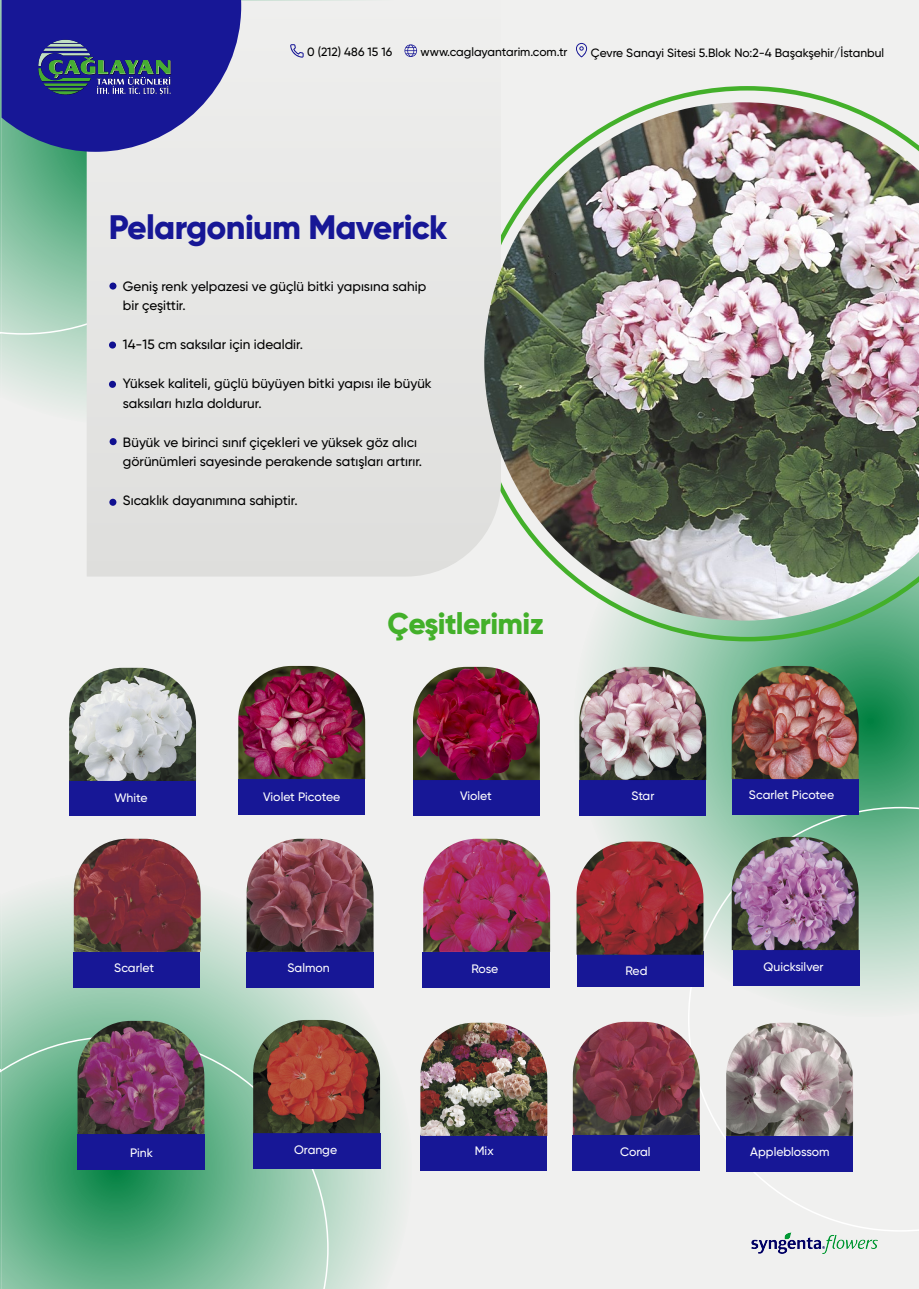
<style>
.page{position:relative;width:919px;height:1289px;background:#fff}
.page>*{position:absolute;margin:0;border:0;box-sizing:border-box;transform-origin:0 0}
.t1{font:800 33.9px "Gilroy";letter-spacing:-.02em;color:#171796}
.t2{font:800 30px "Gilroy";letter-spacing:-.02em;color:#43b02a}
.t3{font:500 13.5px/19.5px "Gilroy";color:#000}
.t4{font:500 12.3px "Gilroy";color:#fff}
.t5{font:500 12px "Gilroy";color:#000}
</style>
<div class="page">
<div style="left:1px;top:0;width:917px;height:1288px;background:#f0f0ef"></div>
<svg style="left:577px;top:641px;width:341px;height:346px;background:#70b593"></svg>
<svg style="left:1px;top:334px;width:86px;height:78px"></svg>
<svg style="left:1px;top:887px;width:398px;height:401px"></svg>
<svg style="left:599px;top:86px;width:319px;height:555px"></svg>
<svg style="left:0;top:1036px;width:328px;height:252px;background:#69b48e"></svg>
<svg style="left:0;top:0;width:87px;height:334px;background:#83c1a0"></svg>
<svg style="left:688px;top:806px;width:230px;height:425px"></svg>
<div style="left:87px;top:0;width:397px;height:576px;background:#e5e5e4"></div>
<div style="left:69px;top:780px;width:127px;height:35px;background:#171796"></div>
<div style="left:238px;top:779px;width:127px;height:35px;background:#171796"></div>
<div style="left:413px;top:779px;width:126px;height:36px;background:#171796"></div>
<div style="left:579px;top:780px;width:127px;height:35px;background:#171796"></div>
<div style="left:422px;top:952px;width:127px;height:35px;background:#171796"></div>
<div style="left:247px;top:952px;width:127px;height:35px;background:#171796"></div>
<div style="left:73px;top:951px;width:127px;height:36px;background:#171796"></div>
<div style="left:732px;top:779px;width:126px;height:35px;background:#171796"></div>
<div style="left:420px;top:1135px;width:127px;height:35px;background:#171796"></div>
<div style="left:253px;top:1133px;width:127px;height:35px;background:#171796"></div>
<div style="left:77px;top:1133px;width:127px;height:36px;background:#171796"></div>
<div style="left:732px;top:950px;width:127px;height:35px;background:#171796"></div>
<div style="left:576px;top:950px;width:127px;height:36px;background:#171796"></div>
<div style="left:726px;top:1136px;width:127px;height:35px;background:#171796"></div>
<div style="left:572px;top:1135px;width:128px;height:35px;background:#171796"></div>
<div style="left:109px;top:282px;width:7px;height:7px;background:#101090;border-radius:50%"></div>
<div style="left:109px;top:381px;width:7px;height:7px;background:#101090;border-radius:50%"></div>
<div style="left:110px;top:438px;width:7px;height:7px;background:#101090;border-radius:50%"></div>
<div style="left:109px;top:498px;width:7px;height:8px;background:#101090;border-radius:50%"></div>
<svg style="left:2px;top:0;width:239px;height:152px"></svg>
<img style="left:25px;top:14px;width:162px;height:115px">
<img style="left:751px;top:1232px;width:126px;height:21px">
<svg style="left:576px;top:43px;width:11px;height:14px"></svg>
<svg style="left:404px;top:44px;width:13px;height:13px"></svg>
<svg style="left:290px;top:44px;width:13px;height:14px"></svg>
<div style="left:109px;top:341px;width:7px;height:7px;background:#101090;border-radius:50%"></div>
<img style="left:484px;top:102px;width:434px;height:518px">
<img style="left:69px;top:667px;width:127px;height:114px">
<img style="left:253px;top:1019px;width:127px;height:114px">
<img style="left:726px;top:1022px;width:127px;height:113px">
<img style="left:572px;top:1021px;width:127px;height:113px">
<img style="left:420px;top:1022px;width:127px;height:113px">
<img style="left:77px;top:1020px;width:127px;height:113px">
<img style="left:731px;top:836px;width:127px;height:114px">
<img style="left:576px;top:841px;width:127px;height:113px">
<img style="left:423px;top:838px;width:127px;height:113px">
<img style="left:247px;top:838px;width:126px;height:113px">
<img style="left:74px;top:838px;width:127px;height:113px">
<img style="left:731px;top:666px;width:127px;height:113px">
<img style="left:579px;top:667px;width:127px;height:113px">
<img style="left:413px;top:667px;width:127px;height:113px">
<img style="left:238px;top:666px;width:127px;height:113px">
<p class="t5" style="left:307px;top:45px;width:87px">0 (212) 486 15 16</p>
<p class="t5" style="left:420px;top:45px;width:148px">www.caglayantarim.com.tr</p>
<p class="t5" style="left:591px;top:45px;width:295px">Çevre Sanayi Sitesi 5.Blok No:2-4 Başakşehir/İstanbul</p>
<h1 class="t1" style="left:109px;top:206px;width:340px">Pelargonium Maverick</h1>
<p class="t3" style="left:123px;top:276px;width:305px">Geniş renk yelpazesi ve güçlü bitki yapısına sahip bir çeşittir.</p>
<p class="t3" style="left:123px;top:335px;width:182px">14-15 cm saksılar için idealdir.</p>
<p class="t3" style="left:123px;top:374px;width:310px">Yüksek kaliteli, güçlü büyüyen bitki yapısı ile büyük saksıları hızla doldurur.</p>
<p class="t3" style="left:123px;top:432px;width:301px">Büyük ve birinci sınıf çiçekleri ve yüksek göz alıcı görünümleri sayesinde perakende satışları artırır.</p>
<p class="t3" style="left:123px;top:491px;width:176px">Sıcaklık dayanımına sahiptir.</p>
<h2 class="t2" style="left:387px;top:604px;width:158px">Çeşitlerimiz</h2>
<p class="t4" style="left:114px;top:790px;width:34px">White</p>
<p class="t4" style="left:263px;top:788px;width:78px">Violet Picotee</p>
<p class="t4" style="left:631px;top:788px;width:24px">Star</p>
<p class="t4" style="left:460px;top:788px;width:33px">Violet</p>
<p class="t4" style="left:748px;top:786px;width:87px">Scarlet Picotee</p>
<p class="t4" style="left:114px;top:960px;width:41px">Scarlet</p>
<p class="t4" style="left:287px;top:960px;width:44px">Salmon</p>
<p class="t4" style="left:471px;top:960px;width:28px">Rose</p>
<p class="t4" style="left:625px;top:962px;width:24px">Red</p>
<p class="t4" style="left:763px;top:958px;width:62px">Quicksilver</p>
<p class="t4" style="left:130px;top:1145px;width:24px">Pink</p>
<p class="t4" style="left:294px;top:1142px;width:44px">Orange</p>
<p class="t4" style="left:620px;top:1144px;width:32px">Coral</p>
<p class="t4" style="left:750px;top:1143px;width:81px">Appleblossom</p>
<p class="t4" style="left:475px;top:1143px;width:20px">Mix</p>
</div>
